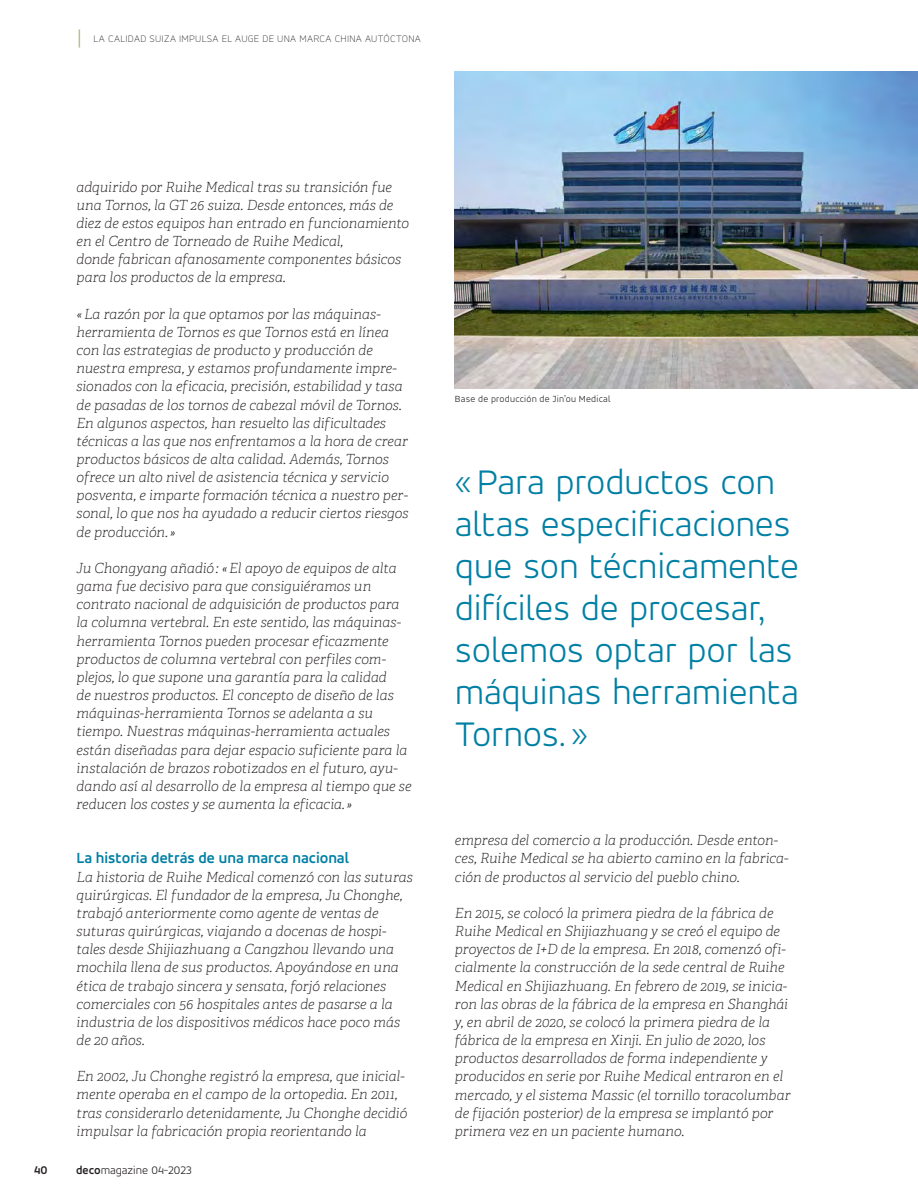
<style>
.page{position:relative;width:918px;height:1188px;background:#fff}
.page>*{position:absolute;margin:0;border:0;box-sizing:border-box;transform-origin:0 0}
.t1{font:300 37.5px/42px "Tornos Accord Alt";letter-spacing:-.005em;color:#007fa4}
.t2{font:300 21px "DIN Pro";color:#aaa869}
.t3{font:700 15.75px "Tornos Accord Alt";color:#007fa4}
.t4{font:italic 100 13.95px/18.1px "Adelle";color:#231f20}
.t5{font:300 12px "Tornos Accord Alt";color:#231f20}
.t6{font:700 12px "Tornos Accord Alt";color:#231f20}
.t7{font:100 10.5px "Tornos Accord Alt";letter-spacing:.025em;color:#231f20}
.t8{font:300 9.75px "Tornos Accord Alt";letter-spacing:.025em;color:#231f20}
.s1{font-weight:700}
</style>
<div class="page">
<img style="left:455px;top:71px;width:463px;height:317px">
<h2 class="t2" style="left:76px;top:27px;width:8px">|</h2>
<p class="t7" style="left:94px;top:35px;width:329px">LA CALIDAD SUIZA IMPULSA EL AUGE DE UNA MARCA CHINA AUTÓCTONA</p>
<p class="t4" style="left:77px;top:179px;width:334px">adquirido por Ruihe Medical tras su transición fue una Tornos, la GT 26 suiza. Desde entonces, más de diez de estos equipos han entrado en funcionamiento en el Centro de Torneado de Ruihe Medical,<br>donde fabrican afanosamente componentes básicos para los productos de la empresa.</p>
<p class="t4" style="left:77px;top:306px;width:334px">« La razón por la que optamos por las máquinas&shy;herramienta de Tornos es que Tornos está en línea con las estrategias de producto y producción de nuestra empresa, y estamos profundamente impre&shy;sionados con la eficacia, precisión, estabilidad y tasa de pasadas de los tornos de cabezal móvil de Tornos.<br>En algunos aspectos, han resuelto las dificultades técnicas a las que nos enfrentamos a la hora de crear productos básicos de alta calidad. Además, Tornos ofrece un alto nivel de asistencia técnica y servicio posventa, e imparte formación técnica a nuestro per&shy;sonal, lo que nos ha ayudado a reducir ciertos riesgos de producción. »</p>
<p class="t4" style="left:77px;top:561px;width:336px">Ju Chongyang añadió : « El apoyo de equipos de alta gama fue decisivo para que consiguiéramos un contrato nacional de adquisición de productos para la columna vertebral. En este sentido, las máquinas&shy;herramienta Tornos pueden procesar eficazmente productos de columna vertebral con perfiles com&shy;plejos, lo que supone una garantía para la calidad<br>de nuestros productos. El concepto de diseño de las máquinas-herramienta Tornos se adelanta a su tiempo. Nuestras máquinas-herramienta actuales están diseñadas para dejar espacio suficiente para la instalación de brazos robotizados en el futuro, ayu&shy;dando así al desarrollo de la empresa al tiempo que se reducen los costes y se aumenta la eficacia. »</p>
<p class="t3" style="left:77px;top:851px;width:274px">La historia detrás de una marca nacional</p>
<p class="t4" style="left:77px;top:869px;width:338px">La historia de Ruihe Medical comenzó con las suturas quirúrgicas. El fundador de la empresa, Ju Chonghe, trabajó anteriormente como agente de ventas de suturas quirúrgicas, viajando a docenas de hospi&shy;tales desde Shijiazhuang a Cangzhou llevando una mochila llena de sus productos. Apoyándose en una ética de trabajo sincera y sensata, forjó relaciones comerciales con 56 hospitales antes de pasarse a la industria de los dispositivos médicos hace poco más de 20 años.</p>
<p class="t4" style="left:77px;top:1069px;width:332px">En 2002, Ju Chonghe registró la empresa, que inicial&shy;mente operaba en el campo de la ortopedia. En 2011, tras considerarlo detenidamente, Ju Chonghe decidió impulsar la fabricación propia reorientando la</p>
<p class="t6" style="left:34px;top:1165px;width:15px">40</p>
<p class="t5" style="left:76px;top:1166px;width:117px"><span class="s1">deco</span>magazine 04-2023</p>
<p class="t8" style="left:455px;top:395px;width:157px">Base de producción de Jin’ou Medical</p>
<h1 class="t1" style="left:455px;top:465px;width:346px">« Para productos con altas especificaciones que son técnicamente difíciles de procesar, solemos optar por las máquinas herramienta<br>Tornos. »</h1>
<p class="t4" style="left:455px;top:833px;width:335px">empresa del comercio a la producción. Desde enton&shy;ces, Ruihe Medical se ha abierto camino en la fabrica&shy;ción de productos al servicio del pueblo chino.</p>
<p class="t4" style="left:455px;top:905px;width:337px">En 2015, se colocó la primera piedra de la fábrica de Ruihe Medical en Shijiazhuang y se creó el equipo de proyectos de I+D de la empresa. En 2018, comenzó ofi&shy;cialmente la construcción de la sede central de Ruihe Medical en Shijiazhuang. En febrero de 2019, se inicia&shy;ron las obras de la fábrica de la empresa en Shanghái y, en abril de 2020, se colocó la primera piedra de la fábrica de la empresa en Xinji. En julio de 2020, los productos desarrollados de forma independiente y producidos en serie por Ruihe Medical entraron en el mercado, y el sistema Massic (el tornillo toracolumbar de fijación posterior) de la empresa se implantó por primera vez en un paciente humano.</p>
</div>
